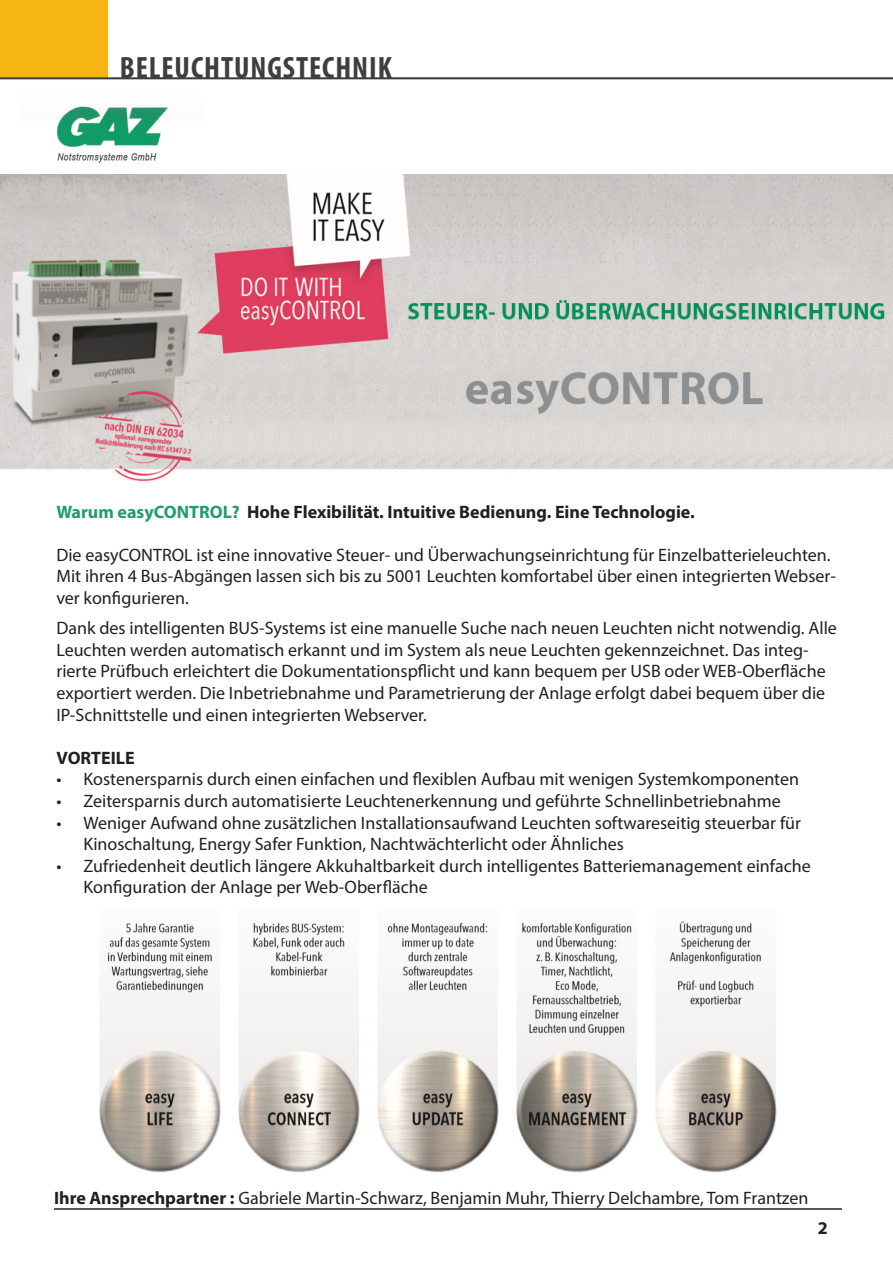
<style>
.page{position:relative;width:893px;height:1263px;background:#fff}
.page>*{position:absolute;margin:0;border:0;box-sizing:border-box;transform-origin:0 0}
.t1{font:700 condensed 30.9px "Myriad Pro";letter-spacing:.03em;color:#3e3e3f}
.t2{font:18px/21.6px "Myriad Pro";color:#231f20}
.t3{font:700 18px "Myriad Pro";color:#231f20}
.s1{color:#219c6d}
.s2{font-weight:700}
</style>
<div class="page">
<hr style="left:54px;top:1208px;width:788px;height:2px;background:#231f20">
<div style="left:0;top:0;width:108px;height:79px;background:#f5b513"></div>
<hr style="left:0;top:77px;width:893px;height:2px;background:#3e3e3f">
<img style="left:0;top:175px;width:893px;height:307px">
<img style="left:57px;top:106px;width:111px;height:57px">
<img style="left:99px;top:921px;width:678px;height:251px">
<p class="t1" style="left:120px;top:48px;width:274px">BELEUCHTUNGSTECHNIK</p>
<p class="t3" style="left:56px;top:500px;width:640px"><span class="s1">Warum easyCONTROL?</span> Hohe Flexibilität. Intuitive Bedienung. Eine Technologie.</p>
<p class="t2" style="left:56px;top:544px;width:781px">Die easyCONTROL ist eine innovative Steuer- und Überwachungseinrichtung für Einzelbatterieleuchten.<br>Mit ihren 4 Bus-Abgängen lassen sich bis zu 5001 Leuchten komfortabel über einen integrierten Webser&shy;ver konfigurieren.</p>
<p class="t2" style="left:56px;top:617px;width:782px">Dank des intelligenten BUS-Systems ist eine manuelle Suche nach neuen Leuchten nicht notwendig. Alle Leuchten werden automatisch erkannt und im System als neue Leuchten gekennzeichnet. Das integ&shy;rierte Prüfbuch erleichtert die Dokumentationspflicht und kann bequem per USB oder WEB-Oberfläche exportiert werden. Die Inbetriebnahme und Parametrierung der Anlage erfolgt dabei bequem über die IP-Schnittstelle und einen integrierten Webserver.</p>
<p class="t3" style="left:56px;top:746px;width:80px">VORTEILE</p>
<p class="t2" style="left:56px;top:768px;width:744px">• Kostenersparnis durch einen einfachen und flexiblen Aufbau mit wenigen Systemkomponenten</p>
<p class="t2" style="left:56px;top:790px;width:726px">• Zeitersparnis durch automatisierte Leuchtenerkennung und geführte Schnellinbetriebnahme</p>
<p class="t2" style="left:83px;top:811px;width:719px;text-indent:-27px">• Weniger Aufwand ohne zusätzlichen Installationsaufwand Leuchten softwareseitig steuerbar für<br>Kinoschaltung, Energy Safer Funktion, Nachtwächterlicht oder Ähnliches</p>
<p class="t2" style="left:83px;top:855px;width:729px;text-indent:-27px">• Zufriedenheit deutlich längere Akkuhaltbarkeit durch intelligentes Batteriemanagement einfache<br>Konfiguration der Anlage per Web-Oberfläche</p>
<p class="t2" style="left:54px;top:1187px;width:756px"><span class="s2">Ihre Ansprechpartner :</span> Gabriele Martin-Schwarz, Benjamin Muhr, Thierry Delchambre, Tom Frantzen</p>
<p class="t3" style="left:818px;top:1216px;width:11px">2</p>
</div>
